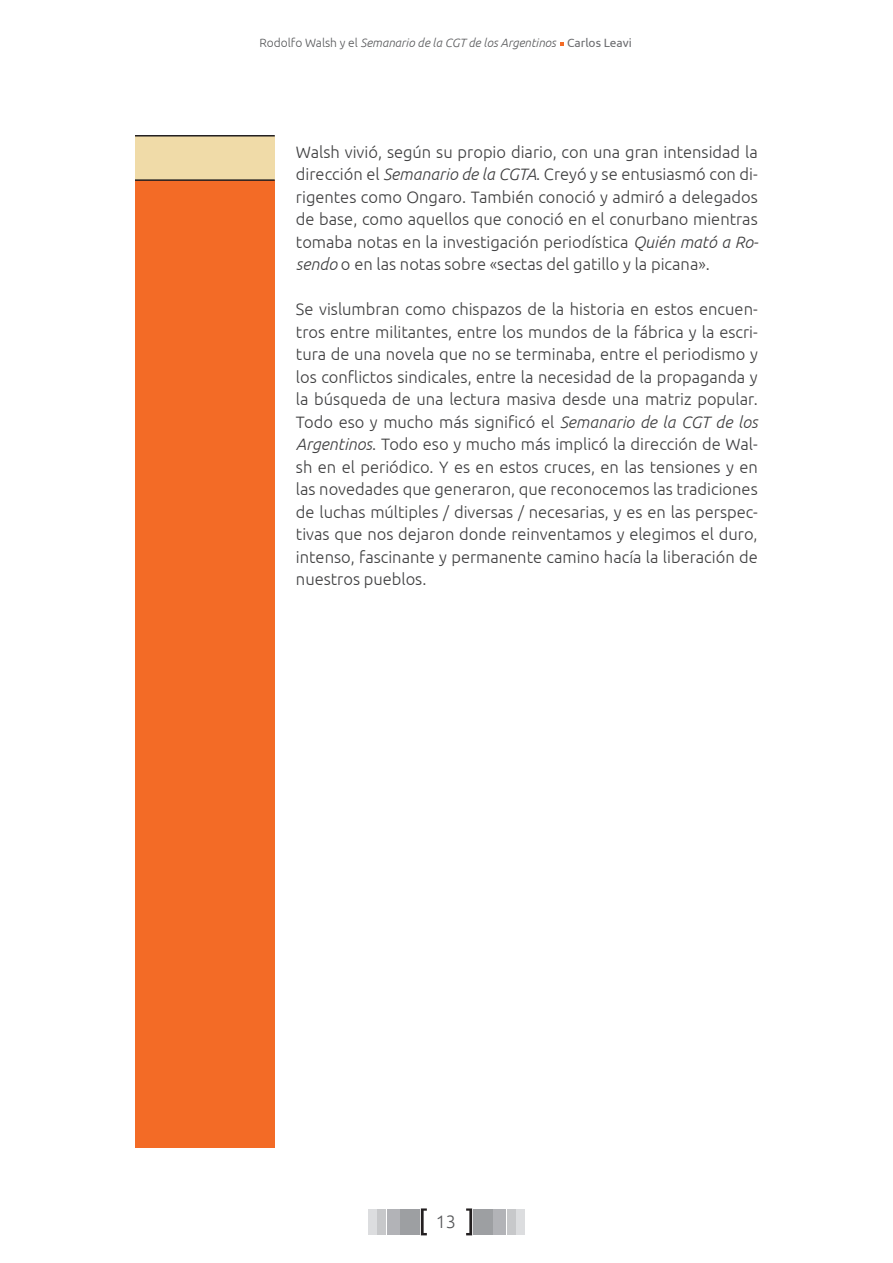
<style>
.page{position:relative;width:893px;height:1263px;background:#fff}
.page>*{position:absolute;margin:0;border:0;box-sizing:border-box;transform-origin:0 0}
.t1{font:300 18px "Ubuntu";color:#57585a}
.txt_principal{font:300 16.5px/22.5px "Ubuntu";color:#3e3e3f;text-align:justify}
.t2{font:italic 300 12px "Ubuntu";color:#57585a}
.s1{font-style:normal}
.s2{font-weight:400;font-style:normal;color:#6c6d70}
.s3{font-style:italic}
</style>
<div class="page">
<svg style="left:560px;top:42px;width:3px;height:4px"></svg>
<div style="left:369px;top:1209px;width:8px;height:25px;background:#dcdddf"></div>
<div style="left:516px;top:1209px;width:8px;height:25px;background:#dcdddf"></div>
<div style="left:378px;top:1209px;width:8px;height:25px;background:#c7c8ca"></div>
<div style="left:507px;top:1209px;width:8px;height:25px;background:#c7c8ca"></div>
<div style="left:387px;top:1209px;width:13px;height:25px;background:#b2b3b7"></div>
<div style="left:493px;top:1209px;width:13px;height:25px;background:#b2b3b7"></div>
<div style="left:400px;top:1209px;width:20px;height:25px;background:#9d9fa2"></div>
<div style="left:473px;top:1209px;width:20px;height:25px;background:#9d9fa2"></div>
<svg style="left:421px;top:1208px;width:6px;height:27px"></svg>
<svg style="left:466px;top:1208px;width:6px;height:27px"></svg>
<div style="left:135px;top:136px;width:140px;height:45px;background:#f0dba8"></div>
<div style="left:135px;top:180px;width:140px;height:968px;background:#f36b26"></div>
<hr style="left:135px;top:135px;width:140px;height:2px;background:#231f20">
<hr style="left:135px;top:179px;width:140px;height:2px;background:#231f20">
<p class="t2" style="left:259px;top:36px;width:374px"><span class="s1">Rodolfo Walsh y el</span> Semanario de la CGT de los Argentinos <span class="s2">Carlos Leavi</span></p>
<p class="txt_principal" style="left:296px;top:140px;width:464px">Walsh vivió, según su propio diario, con una gran intensidad la dirección el <span class="s3">Semanario de la CGTA</span>. Creyó y se entusiasmó con di&shy;rigentes como Ongaro. También conoció y admiró a delegados de base, como aquellos que conoció en el conurbano mientras tomaba notas en la investigación periodística <span class="s3">Quién mató a Ro&shy;sendo</span> o en las notas sobre «sectas del gatillo y la picana».</p>
<p class="txt_principal" style="left:296px;top:297px;width:463px">Se vislumbran como chispazos de la historia en estos encuen&shy;tros entre militantes, entre los mundos de la fábrica y la escri&shy;tura de una novela que no se terminaba, entre el periodismo y los conflictos sindicales, entre la necesidad de la propaganda y la búsqueda de una lectura masiva desde una matriz popular.<br>Todo eso y mucho más significó el <span class="s3">Semanario de la CGT de los Argentinos</span>. Todo eso y mucho más implicó la dirección de Wal&shy;sh en el periódico. Y es en estos cruces, en las tensiones y en las novedades que generaron, que reconocemos las tradiciones de luchas múltiples / diversas / necesarias, y es en las perspec&shy;tivas que nos dejaron donde reinventamos y elegimos el duro, intenso, fascinante y permanente camino hacía la liberación de nuestros pueblos.</p>
<p class="t1" style="left:436px;top:1211px;width:22px">13</p>
</div>
